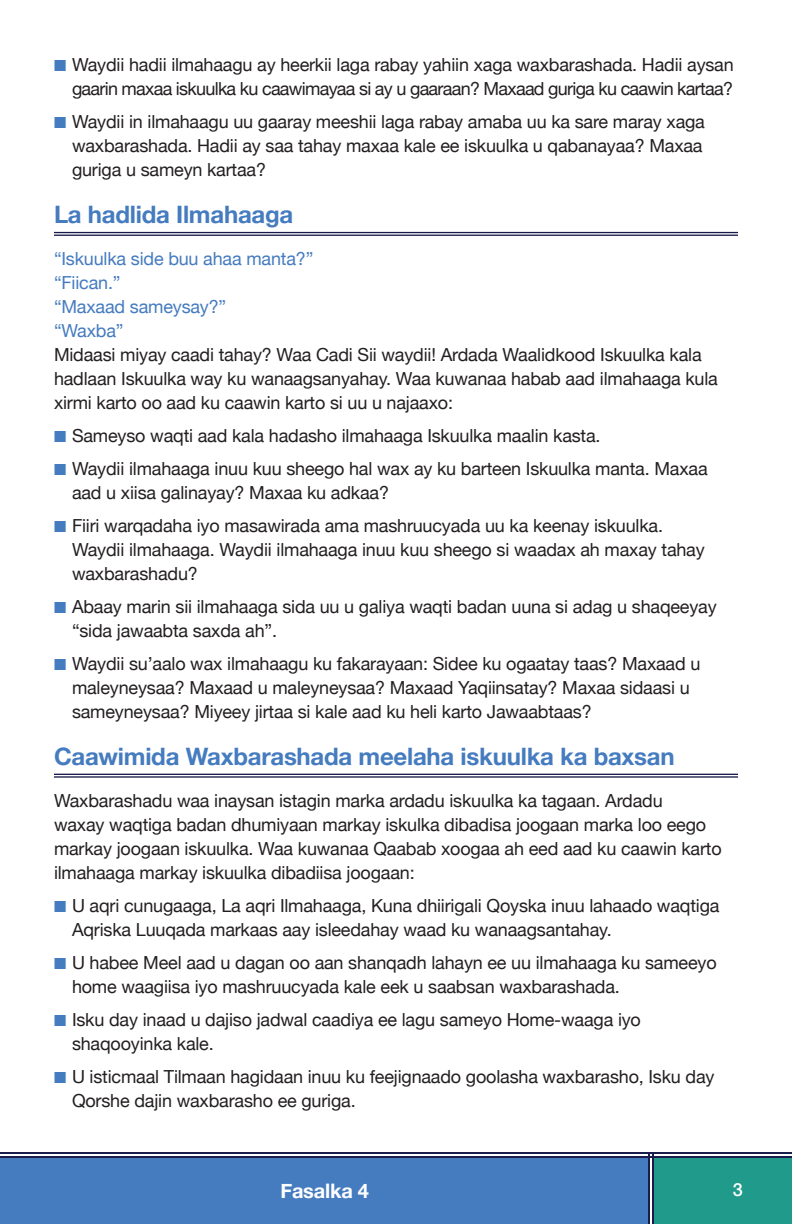
<style>
.page{position:relative;width:792px;height:1224px;background:#fff}
.page>*{position:absolute;margin:0;border:0;box-sizing:border-box;transform-origin:0 0}
.t1{font:700 24px "Helvetica Neue";letter-spacing:-.01em;color:#457bbf}
.t2{font:700 20px "Helvetica Neue";letter-spacing:-.01em;color:#fff}
.t3{font:18px/24px "Helvetica Neue";letter-spacing:-.01em;color:#231f20}
.t4{font:18px/24px "Helvetica Neue";letter-spacing:-.01em;color:#457bbf}
.t5{font:500 18px "Helvetica Neue";color:#fff}
.s1{color:#457bbf}
</style>
<div class="page">
<div style="left:0;top:1157px;width:648px;height:67px;background:#457bbf"></div>
<div style="left:652px;top:1157px;width:140px;height:67px;background:#209a8b"></div>
<hr style="left:652px;top:1153px;width:2px;height:71px;background:#1a1c4b">
<hr style="left:648px;top:1153px;width:2px;height:71px;background:#1a1c4b">
<hr style="left:54px;top:232px;width:684px;height:1px;background:#1a1c4b">
<hr style="left:54px;top:235px;width:684px;height:1px;background:#1a1c4b">
<hr style="left:54px;top:774px;width:684px;height:1px;background:#1a1c4b">
<hr style="left:54px;top:776px;width:684px;height:2px;background:#1a1c4b">
<hr style="left:0;top:1152px;width:792px;height:2px;background:#1a1c4b">
<hr style="left:0;top:1156px;width:792px;height:2px;background:#1a1c4b">
<p class="t3" style="left:54px;top:54px;width:681px;text-align:right"><span class="s1">■</span> Waydii hadii ilmahaagu ay heerkii laga rabay yahiin xaga waxbarashada. Hadii aysan gaarin maxaa iskuulka ku caawimayaa si ay u gaaraan? Maxaad guriga ku caawin kartaa?</p>
<p class="t3" style="left:72px;top:111px;width:634px;text-indent:-18px"><span class="s1">■</span> Waydii in ilmahaagu uu gaaray meeshii laga rabay amaba uu ka sare maray xaga waxbarashada. Hadii ay saa tahay maxaa kale ee iskuulka u qabanayaa? Maxaa guriga u sameyn kartaa?</p>
<h1 class="t1" style="left:54px;top:196px;width:241px">La hadlida Ilmahaaga</h1>
<p class="t4" style="left:54px;top:248px;width:261px">“Iskuulka side buu ahaa manta?” “Fiican.”<br>“Maxaad sameysay?”<br>“Waxba”</p>
<p class="t3" style="left:54px;top:344px;width:665px">Midaasi miyay caadi tahay? Waa Cadi Sii waydii! Ardada Waalidkood Iskuulka kala hadlaan Iskuulka way ku wanaagsanyahay. Waa kuwanaa habab aad ilmahaaga kula xirmi karto oo aad ku caawin karto si uu u najaaxo:</p>
<p class="t3" style="left:54px;top:425px;width:548px"><span class="s1">■</span> Sameyso waqti aad kala hadasho ilmahaaga Iskuulka maalin kasta.</p>
<p class="t3" style="left:72px;top:458px;width:637px;text-indent:-18px"><span class="s1">■</span> Waydii ilmahaaga inuu kuu sheego hal wax ay ku barteen Iskuulka manta. Maxaa aad u xiisa galinayay? Maxaa ku adkaa?</p>
<p class="t3" style="left:72px;top:515px;width:634px;text-indent:-18px"><span class="s1">■</span> Fiiri warqadaha iyo masawirada ama mashruucyada uu ka keenay iskuulka.<br>Waydii ilmahaaga. Waydii ilmahaaga inuu kuu sheego si waadax ah maxay tahay waxbarashadu?</p>
<p class="t3" style="left:72px;top:596px;width:646px;text-indent:-18px"><span class="s1">■</span> Abaay marin sii ilmahaaga sida uu u galiya waqti badan uuna si adag u shaqeeyay “sida jawaabta saxda ah”.</p>
<p class="t3" style="left:72px;top:653px;width:630px;text-indent:-18px"><span class="s1">■</span> Waydii su’aalo wax ilmahaagu ku fakarayaan: Sidee ku ogaatay taas? Maxaad u maleyneysaa? Maxaad u maleyneysaa? Maxaad Yaqiinsatay? Maxaa sidaasi u sameyneysaa? Miyeey jirtaa si kale aad ku heli karto Jawaabtaas?</p>
<h1 class="t1" style="left:54px;top:737px;width:622px">Caawimida Waxbarashada meelaha iskuulka ka baxsan</h1>
<p class="t3" style="left:54px;top:789px;width:669px">Waxbarashadu waa inaysan istagin marka ardadu iskuulka ka tagaan. Ardadu<br>waxay waqtiga badan dhumiyaan markay iskulka dibadisa joogaan marka loo eego markay joogaan iskuulka. Waa kuwanaa Qaabab xoogaa ah eed aad ku caawin karto ilmahaaga markay iskuulka dibadiisa joogaan:</p>
<p class="t3" style="left:72px;top:894px;width:649px;text-indent:-18px"><span class="s1">■</span> U aqri cunugaaga, La aqri Ilmahaaga, Kuna dhiirigali Qoyska inuu lahaado waqtiga<br>Aqriska Luuqada markaas aay isleedahay waad ku wanaagsantahay.</p>
<p class="t3" style="left:72px;top:951px;width:646px;text-indent:-18px"><span class="s1">■</span> U habee Meel aad u dagan oo aan shanqadh lahayn ee uu ilmahaaga ku sameeyo home waagiisa iyo mashruucyada kale eek u saabsan waxbarashada.</p>
<p class="t3" style="left:72px;top:1008px;width:570px;text-indent:-18px"><span class="s1">■</span> Isku day inaad u dajiso jadwal caadiya ee lagu sameyo Home-waaga iyo shaqooyinka kale.</p>
<p class="t3" style="left:72px;top:1065px;width:644px;text-indent:-18px"><span class="s1">■</span> U isticmaal Tilmaan hagidaan inuu ku feejignaado goolasha waxbarasho, Isku day<br>Qorshe dajin waxbarasho ee guriga.</p>
<p class="t2" style="left:288px;top:1176px;width:75px">Grade 4</p>
<p class="t5" style="left:733px;top:1175px;width:12px">3</p>
<p class="t2" style="left:280px;top:1176px;width:90px">Fasalka 4</p>
</div>
